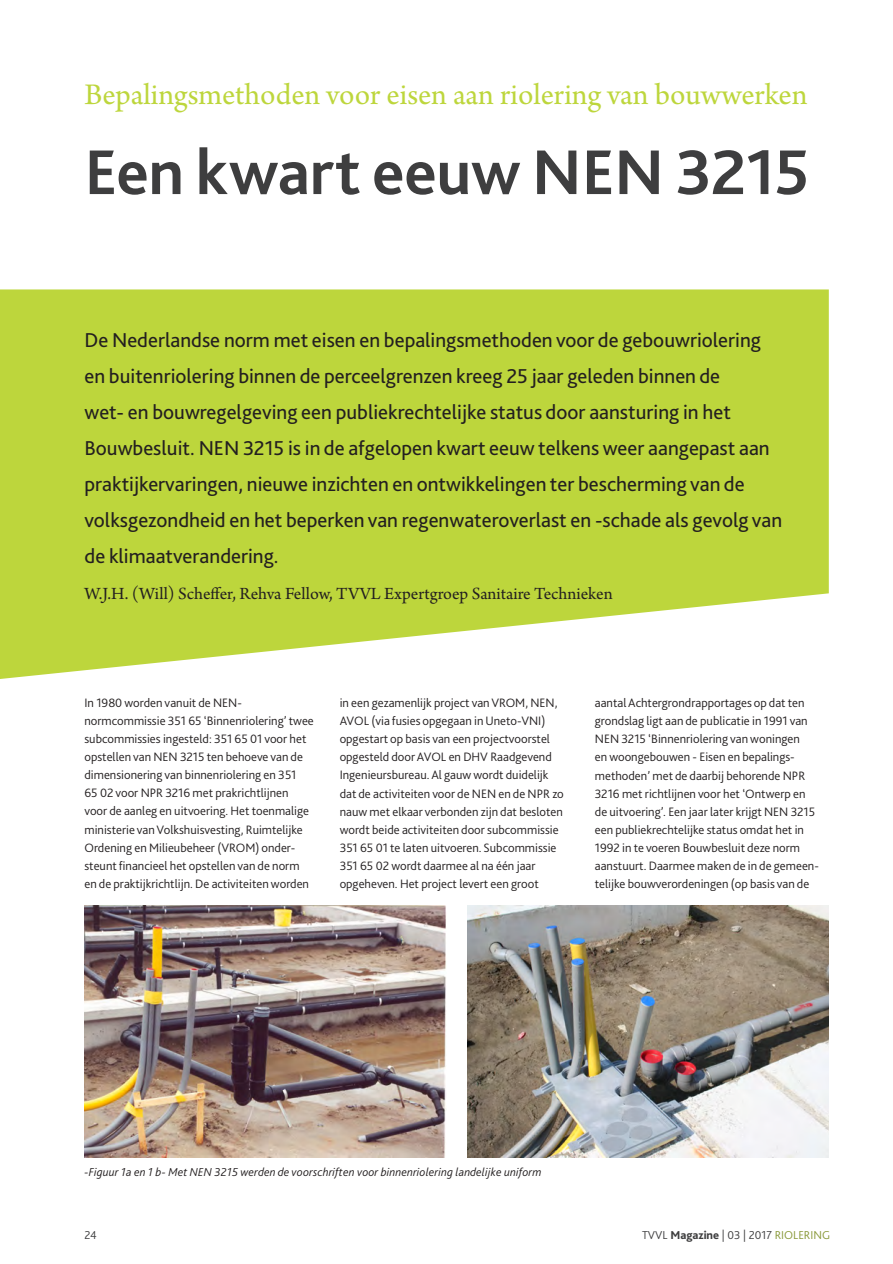
<style>
.page{position:relative;width:893px;height:1264px;background:#fff}
.page>*{position:absolute;margin:0;border:0;box-sizing:border-box;transform-origin:0 0}
.Kop{font:700 66px "Bliss 2";letter-spacing:-.005em;color:#3e3e3f}
.chapeau{font:31.5px "Arno Pro";color:#bdd63c}
.Intro{font:21px/36px "Bliss 2";color:#231f20}
.Bijschrift_persoonsn{font:18px "Arno Pro";color:#231f20}
.Bodytekst{font:300 12.75px/18px "Bliss 2";color:#231f20}
.Bijschrift_foto_s_fi{font:italic 300 12px "Bliss 2";letter-spacing:.01em;color:#231f20}
.t1{font:300 12px "Bliss 2";color:#3e3e3f}
.s1{font-weight:800}
.s2{color:#879735}
</style>
<div class="page">
<svg style="left:0;top:289px;width:829px;height:390px;background:#c4da51"></svg>
<img style="left:84px;top:905px;width:362px;height:252px">
<img style="left:467px;top:905px;width:362px;height:252px">
<p class="chapeau" style="left:84px;top:77px;width:724px">Bepalingsmethoden voor eisen aan riolering van bouwwerken</p>
<p class="Kop" style="left:84px;top:131px;width:726px">Een kwart eeuw NEN 3215</p>
<p class="Intro" style="left:84px;top:321px;width:699px">De Nederlandse norm met eisen en bepalingsmethoden voor de gebouwriolering en buitenriolering binnen de perceelgrenzen kreeg 25 jaar geleden binnen de<br>wet- en bouwregelgeving een publiekrechtelijke status door aansturing in het Bouwbesluit. NEN 3215 is in de afgelopen kwart eeuw telkens weer aangepast aan praktijkervaringen, nieuwe inzichten en ontwikkelingen ter bescherming van de volksgezondheid en het beperken van regenwateroverlast en -schade als gevolg van de klimaatverandering.</p>
<p class="Bijschrift_persoonsn" style="left:84px;top:583px;width:530px">W.J.H. (Will) Scheffer, Rehva Fellow, TVVL Expertgroep Sanitaire Technieken</p>
<p class="Bodytekst" style="left:84px;top:693px;width:231px">In 1980 worden vanuit de NEN&shy;normcommissie 351 65 ‘Binnenriolering’ twee subcommissies ingesteld: 351 65 01 voor het opstellen van NEN 3215 ten behoeve van de dimensionering van binnenriolering en 351<br>65 02 voor NPR 3216 met prakrichtlijnen voor de aanleg en uitvoering. Het toenmalige ministerie van Volkshuisvesting, Ruimtelijke Ordening en Milieubeheer (VROM) onder&shy;steunt financieel het opstellen van de norm en de praktijkrichtlijn. De activiteiten worden</p>
<p class="Bodytekst" style="left:340px;top:693px;width:226px">in een gezamenlijk project van VROM, NEN, AVOL (via fusies opgegaan in Uneto-VNI) opgestart op basis van een projectvoorstel opgesteld door AVOL en DHV Raadgevend Ingenieursbureau. Al gauw wordt duidelijk dat de activiteiten voor de NEN en de NPR zo nauw met elkaar verbonden zijn dat besloten wordt beide activiteiten door subcommissie 351 65 01 te laten uitvoeren. Subcommissie 351 65 02 wordt daarmee al na één jaar opgeheven. Het project levert een groot</p>
<p class="Bodytekst" style="left:595px;top:693px;width:225px">aantal Achtergrondrapportages op dat ten grondslag ligt aan de publicatie in 1991 van NEN 3215 ‘Binnenriolering van woningen<br>en woongebouwen - Eisen en bepalings&shy;methoden’ met de daarbij behorende NPR 3216 met richtlijnen voor het ‘Ontwerp en de uitvoering’. Een jaar later krijgt NEN 3215 een publiekrechtelijke status omdat het in 1992 in te voeren Bouwbesluit deze norm aanstuurt. Daarmee maken de in de gemeen&shy;telijke bouwverordeningen (op basis van de</p>
<p class="Bijschrift_foto_s_fi" style="left:84px;top:1164px;width:458px">-Figuur 1a en 1 b- Met NEN 3215 werden de voorschriften voor binnenriolering landelijke uniform</p>
<p class="t1" style="left:84px;top:1227px;width:14px">24</p>
<p class="t1" style="left:642px;top:1227px;width:190px">TVVL <span class="s1">Magazine</span> | 03 | 2017 <span class="s2">RIOLERING</span></p>
</div>
